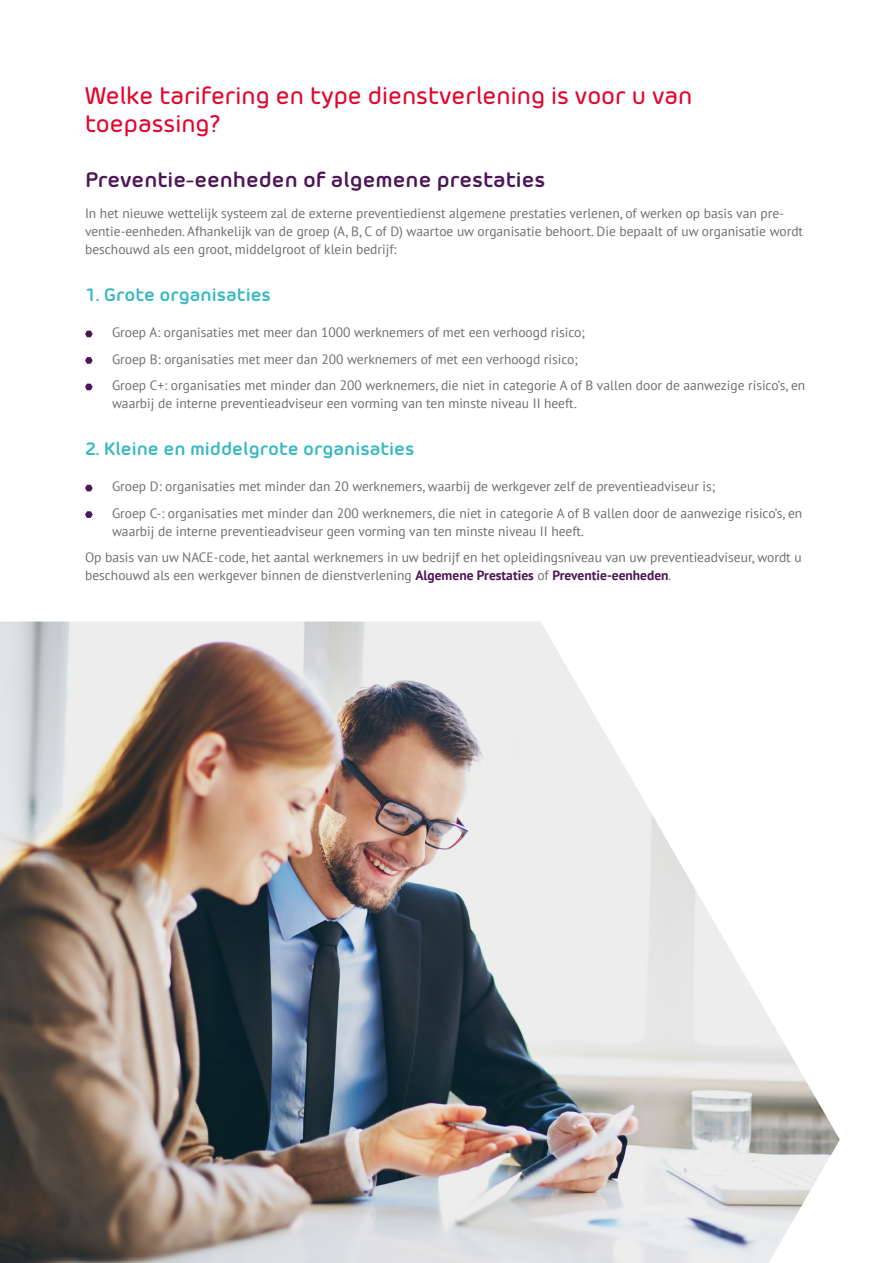
<style>
.page{position:relative;width:893px;height:1263px;background:#fff}
.page>*{position:absolute;margin:0;border:0;box-sizing:border-box;transform-origin:0 0}
.t1{font:500 24px/28.8px "Morebi Rounded";color:#e1062d}
.t2{font:700 21px "Morebi Rounded";color:#4d1656}
.t3{font:700 18px "Morebi Rounded";color:#37b9c2}
.t4{font:13.5px/26.5px "PT Sans";color:#706f6f}
.s1{font-weight:700;color:#4d1656}
</style>
<div class="page">
<svg style="left:85px;top:331px;width:8px;height:6px"></svg>
<svg style="left:85px;top:357px;width:8px;height:7px"></svg>
<svg style="left:85px;top:384px;width:8px;height:6px"></svg>
<svg style="left:85px;top:485px;width:8px;height:6px"></svg>
<svg style="left:85px;top:511px;width:8px;height:7px"></svg>
<img style="left:0;top:621px;width:840px;height:642px">
<h1 class="t1" style="left:85px;top:79px;width:609px">Welke tarifering en type dienstverlening is voor u van toepassing?</h1>
<h2 class="t2" style="left:85px;top:164px;width:462px">Preventie-eenheden of algemene prestaties</h2>
<p class="t4" style="left:85px;top:204px;width:720px;line-height:18px">In het nieuwe wettelijk systeem zal de externe preventiedienst algemene prestaties verlenen, of werken op basis van pre&shy;ventie-eenheden. Afhankelijk van de groep (A, B, C of D) waartoe uw organisatie behoort. Die bepaalt of uw organisatie wordt beschouwd als een groot, middelgroot of klein bedrijf:</p>
<h3 class="t3" style="left:85px;top:282px;width:187px">1. Grote organisaties</h3>
<p class="t4" style="left:112px;top:319px;width:695px">Groep A: organisaties met meer dan 1000 werknemers of met een verhoogd risico;<br>Groep B: organisaties met meer dan 200 werknemers of met een verhoogd risico;<br>Groep C+: organisaties met minder dan 200 werknemers, die niet in categorie A of B vallen door de aanwezige risico’s, en</p>
<p class="t4" style="left:112px;top:390px;width:466px">waarbij de interne preventieadviseur een vorming van ten minste niveau II heeft.</p>
<h3 class="t3" style="left:85px;top:436px;width:331px">2. Kleine en middelgrote organisaties</h3>
<p class="t4" style="left:112px;top:473px;width:692px">Groep D: organisaties met minder dan 20 werknemers, waarbij de werkgever zelf de preventieadviseur is;<br>Groep C-: organisaties met minder dan 200 werknemers, die niet in categorie A of B vallen door de aanwezige risico’s, en</p>
<p class="t4" style="left:85px;top:518px;width:718px;text-indent:27px">waarbij de interne preventieadviseur geen vorming van ten minste niveau II heeft.<br>Op basis van uw NACE-code, het aantal werknemers in uw bedrijf en het opleidingsniveau van uw preventieadviseur, wordt u</p>
<p class="t4" style="left:85px;top:562px;width:588px">beschouwd als een werkgever binnen de dienstverlening <span class="s1">Algemene Prestaties</span> of <span class="s1">Preventie-eenheden</span>.</p>
</div>
